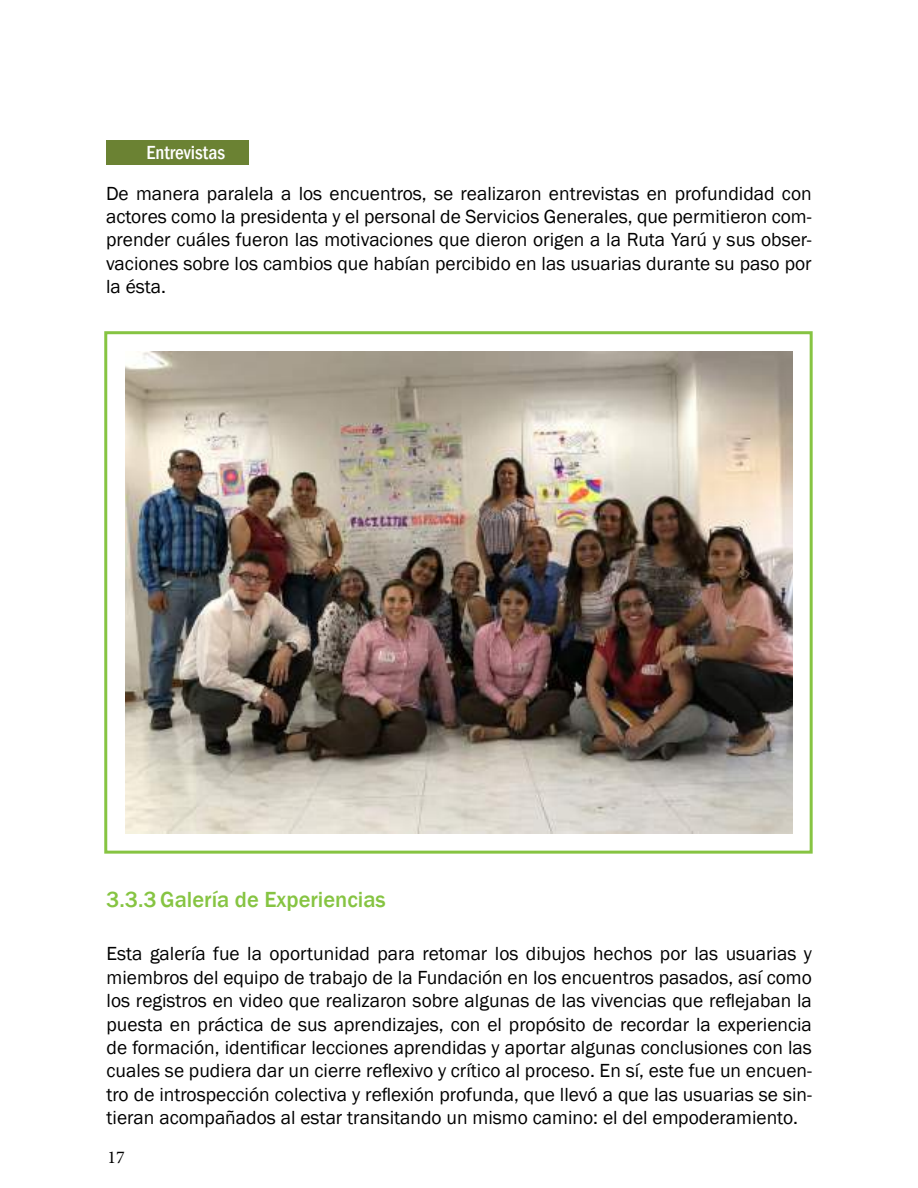
<style>
.page{position:relative;width:918px;height:1188px;background:#fff}
.page>*{position:absolute;margin:0;border:0;box-sizing:border-box;transform-origin:0 0}
.t1{font:500 22.5px "Franklin Gothic";color:#86c442}
.t2{font:19.5px/23.4px "Franklin Gothic";color:#000;text-align:justify}
.t3{font:500 condensed 19.5px "Franklin Gothic";color:#fff}
.t4{font:18px "Minion Pro";color:#000}
</style>
<div class="page">
<div style="left:106px;top:140px;width:143px;height:24px;background:#6b8233"></div>
<img style="left:125px;top:351px;width:668px;height:482px">
<div style="left:104px;top:331px;width:709px;height:523px;border:3px solid #86c442"></div>
<p class="t3" style="left:147px;top:140px;width:80px">Entrevistas</p>
<p class="t2" style="left:106px;top:182px;width:707px">De manera paralela a los encuentros, se realizaron entrevistas en profundidad con actores como la presidenta y el personal de Servicios Generales, que permitieron com&shy;prender cuáles fueron las motivaciones que dieron origen a la Ruta Yarú y sus obser&shy;vaciones sobre los cambios que habían percibido en las usuarias durante su paso por la ésta.</p>
<p class="t1" style="left:106px;top:886px;width:281px">3.3.3 Galería de Experiencias</p>
<p class="t2" style="left:107px;top:943px;width:707px">Esta galería fue la oportunidad para retomar los dibujos hechos por las usuarias y miembros del equipo de trabajo de la Fundación en los encuentros pasados, así como los registros en video que realizaron sobre algunas de las vivencias que reflejaban la puesta en práctica de sus aprendizajes, con el propósito de recordar la experiencia de formación, identificar lecciones aprendidas y aportar algunas conclusiones con las cuales se pudiera dar un cierre reflexivo y crítico al proceso. En sí, este fue un encuen&shy;tro de introspección colectiva y reflexión profunda, que llevó a que las usuarias se sin&shy;tieran acompañados al estar transitando un mismo camino: el del empoderamiento.</p>
<p class="t4" style="left:107px;top:1145px;width:19px">17</p>
</div>
